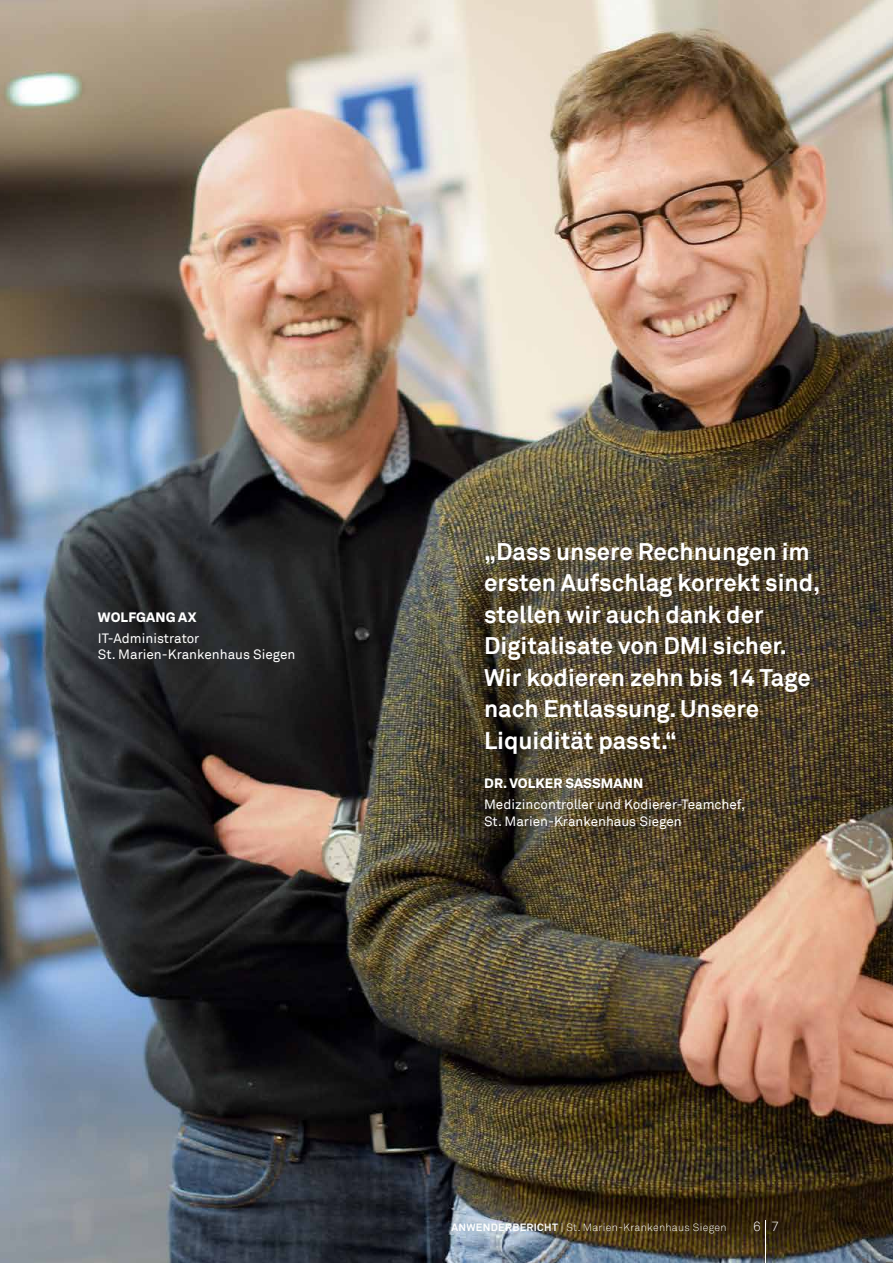
<style>
.page{position:relative;width:893px;height:1263px;background:#fff}
.page>*{position:absolute;margin:0;border:0;box-sizing:border-box;transform-origin:0 0}
.t1{font:700 24px/31.5px "Akkurat";color:#fff}
.t2{font:13.5px/16.5px "Akkurat";color:#fff}
.t3{font:900 13.5px "Akkurat LL";letter-spacing:.01em;color:#fff}
.t4{font:300 13.5px "Akkurat";color:#fff}
.t5{font:300 10.5px "Akkurat";letter-spacing:.03em;color:#fff}
.s1{font-weight:700}
</style>
<div class="page">
<img style="left:0;top:0;width:893px;height:1263px">
<hr style="left:765px;top:1220px;width:1px;height:43px;background:#fff">
<p class="t3" style="left:98px;top:607px;width:100px">WOLFGANG AX</p>
<p class="t2" style="left:98px;top:630px;width:199px">IT-Administrator<br>St. Marien-Krankenhaus Siegen</p>
<p class="t1" style="left:484px;top:536px;width:338px">„Dass unsere Rechnungen im ersten Aufschlag korrekt sind, stellen wir auch dank der<br>Digitalisate von DMI sicher.<br>Wir kodieren zehn bis 14 Tage nach Entlassung. Unsere<br>Liquidität passt.“</p>
<p class="t3" style="left:484px;top:773px;width:161px">DR. VOLKER SASSMANN</p>
<p class="t2" style="left:484px;top:796px;width:263px">Medizincontroller und Kodierer-Teamchef,<br>St. Marien-Krankenhaus Siegen</p>
<p class="t5" style="left:451px;top:1221px;width:277px"><span class="s1">ANWENDERBERICHT</span> | St. Marien-Krankenhaus Siegen</p>
<p class="t4" style="left:753px;top:1219px;width:27px">6 7</p>
</div>
